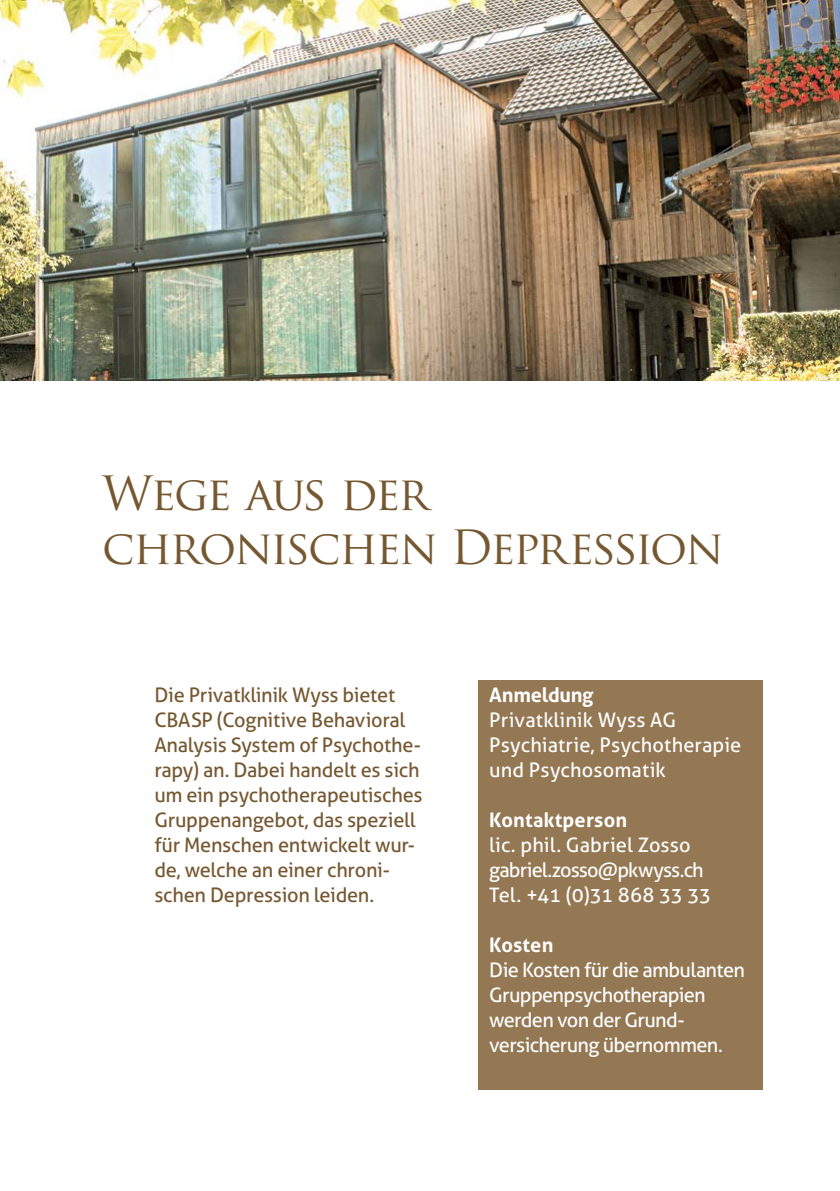
<style>
.page{position:relative;width:840px;height:1191px;background:#fff}
.page>*{position:absolute;margin:0;border:0;box-sizing:border-box;transform-origin:0 0}
.t1{font:46px/54px "Trajan Pro";letter-spacing:-.05em;color:#755831}
.t2{font:20px/25px "Aller";letter-spacing:-.015em;color:#755831}
.t3{font:20px/25px "Aller";letter-spacing:-.03em;color:#fff}
.t4{font:20px/25px "Aller";letter-spacing:-.01em;color:#fff}
.t5{font:20px/25px "Aller";letter-spacing:.005em;color:#fff}
.t6{font:700 20px "Aller";letter-spacing:.005em;color:#fff}
</style>
<div class="page">
<div style="left:477px;top:680px;width:285px;height:409px;background:#947753"></div>
<img style="left:0;top:0;width:839px;height:380px">
<h1 class="t1" style="left:102px;top:466px;width:622px">Wege aus der chronischen Depression</h1>
<p class="t2" style="left:154px;top:682px;width:269px">Die Privatklinik Wyss bietet<br>CBASP (Cognitive Behavioral<br>Analysis System of Psychothe&shy;rapy) an. Dabei handelt es sich um ein psychotherapeutisches<br>Gruppenangebot, das speziell für Menschen entwickelt wur&shy;de, welche an einer chroni&shy;schen Depression leiden.</p>
<p class="t6" style="left:489px;top:683px;width:106px">Anmeldung</p>
<p class="t5" style="left:489px;top:707px;width:253px">Privatklinik Wyss AG<br>Psychiatrie, Psychotherapie und Psychosomatik</p>
<p class="t6" style="left:489px;top:808px;width:139px">Kontaktperson</p>
<p class="t4" style="left:489px;top:832px;width:223px">lic. phil. Gabriel Zosso gabriel.zosso@pkwyss.ch<br>Tel. +41 (0)31 868 33 33</p>
<p class="t6" style="left:489px;top:933px;width:66px">Kosten</p>
<p class="t3" style="left:489px;top:957px;width:257px">Die Kosten für die ambulanten<br>Gruppenpsychotherapien werden von der Grund&shy;versicherung übernommen.</p>
</div>
